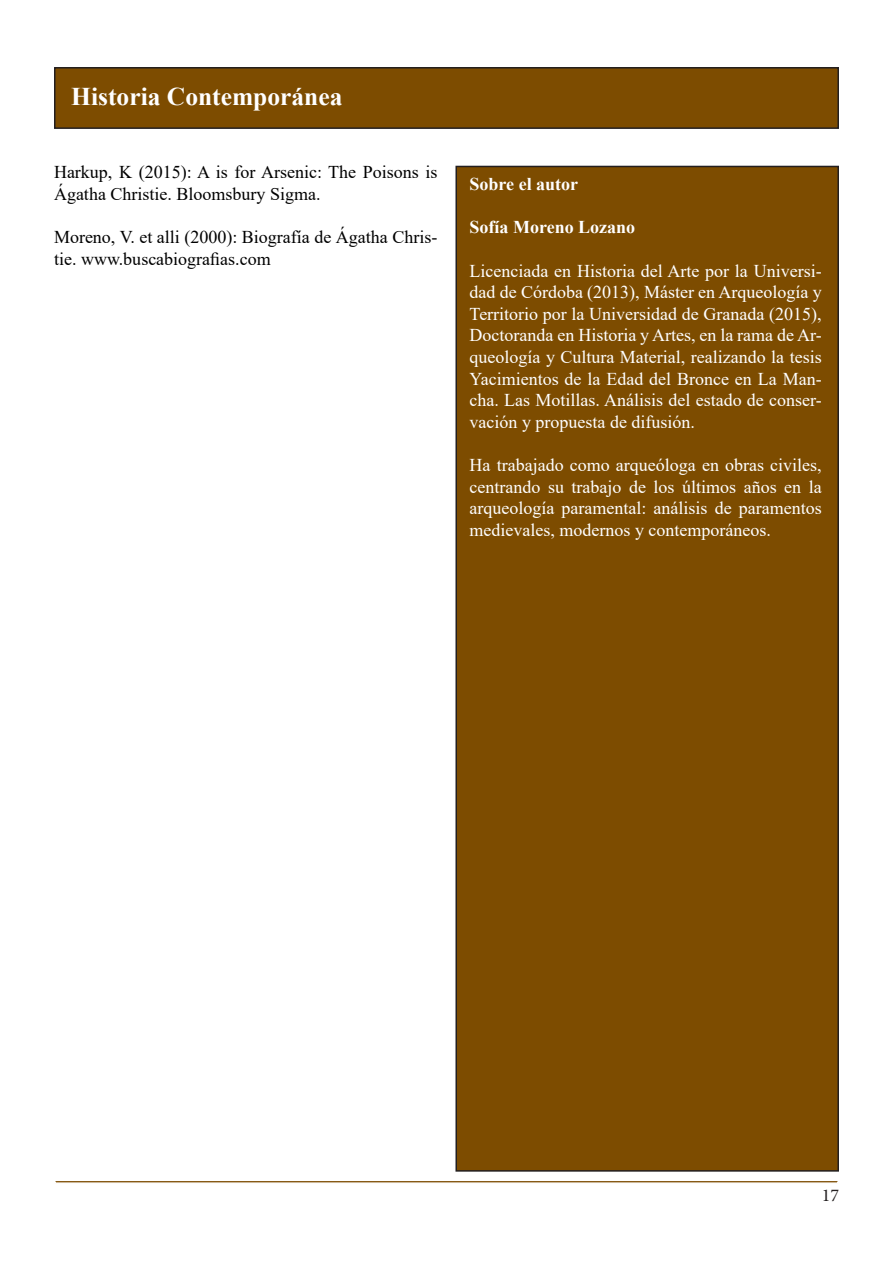
<style>
.page{position:relative;width:893px;height:1263px;background:#fff}
.page>*{position:absolute;margin:0;border:0;box-sizing:border-box;transform-origin:0 0}
.t1{font:700 25.5px "Times New Roman";color:#fff}
.t2{font:18px/21.6px "Times New Roman";color:#fff;text-align:justify}
.t3{font:18px/21.6px "Times New Roman";color:#000}
.t4{font:700 18px "Times New Roman";color:#fff}
.t5{font:18px "Minion Pro";color:#231f20}
</style>
<div class="page">
<div style="left:55px;top:68px;width:783px;height:60px;background:#7d4c00"></div>
<div style="left:54px;top:67px;width:785px;height:62px;border:2px solid #231f20"></div>
<svg style="left:55px;top:1181px;width:783px;height:2px;fill:#cab698"></svg>
<div style="left:456px;top:166px;width:382px;height:1005px;background:#7d4c00"></div>
<div style="left:455px;top:166px;width:384px;height:1006px;border:2px solid #231f20"></div>
<p class="t1" style="left:71px;top:78px;width:273px">Historia Contemporánea</p>
<p class="t3" style="left:54px;top:161px;width:385px">Harkup, K (2015): A is for Arsenic: The Poisons is<br>Ágatha Christie. Bloomsbury Sigma.</p>
<p class="t3" style="left:54px;top:226px;width:385px">Moreno, V. et alli (2000): Biografía de Ágatha Chris&shy;tie. www.buscabiografias.com</p>
<p class="t4" style="left:470px;top:171px;width:110px">Sobre el autor</p>
<p class="t4" style="left:470px;top:214px;width:167px">Sofía Moreno Lozano</p>
<p class="t2" style="left:470px;top:259px;width:354px">Licenciada en Historia del Arte por la Universi&shy;dad de Córdoba (2013), Máster en Arqueología y Territorio por la Universidad de Granada (2015), Doctoranda en Historia y Artes, en la rama de Ar&shy;queología y Cultura Material, realizando la tesis Yacimientos de la Edad del Bronce en La Man&shy;cha. Las Motillas. Análisis del estado de conser&shy;vación y propuesta de difusión.</p>
<p class="t2" style="left:470px;top:454px;width:354px">Ha trabajado como arqueóloga en obras civiles, centrando su trabajo de los últimos años en la arqueología paramental: análisis de paramentos medievales, modernos y contemporáneos.</p>
<p class="t5" style="left:822px;top:1183px;width:19px">17</p>
</div>
